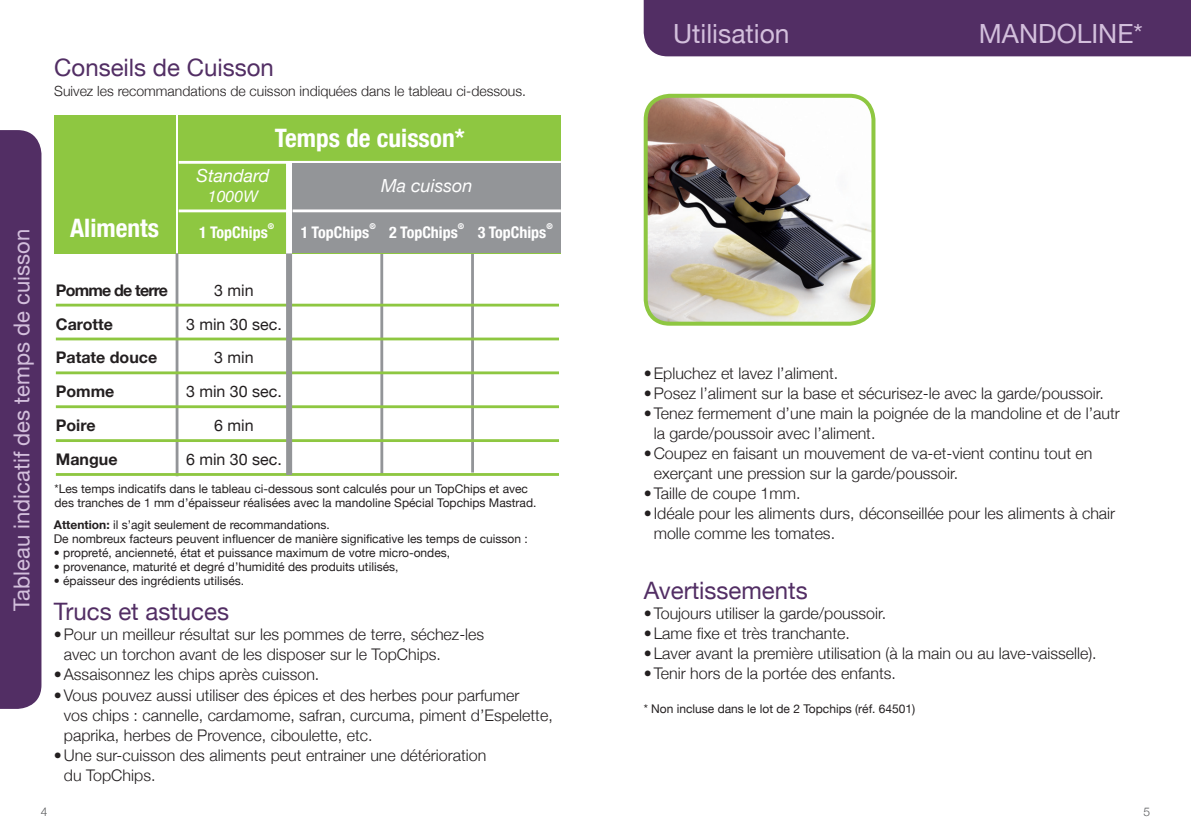
<style>
.page{position:relative;width:1191px;height:837px;background:#fff}
.page>*{position:absolute;margin:0;border:0;box-sizing:border-box;transform-origin:0 0}
.t1{font:26.4px "Helvetica Neue";color:#d3bfdc}
.t2{font:700 condensed 25.4px "Helvetica Neue";color:#fff}
.t3{font:24px "Helvetica Neue";color:#522e64}
.t4{font:22px "Helvetica Neue";color:#d3bfdc}
.t5{font:italic 18px "Helvetica Neue";color:#fff}
.t6{font:300 16px/20px "Helvetica Neue";color:#231f20}
.t7{font:16px "Helvetica Neue";color:#231f20}
.t8{font:700 condensed 16px "Helvetica Neue";color:#fff}
.t9{font:700 16px "Helvetica Neue";color:#231f20}
.t10{font:700 16px "Helvetica Neue";letter-spacing:-.05em;color:#231f20}
.t11{font:italic 16px "Helvetica Neue";color:#fff}
.t12{font:300 14px "Helvetica Neue";color:#231f20}
.t13{font:12px/14px "Helvetica Neue";color:#231f20}
.t14{font:300 12px "Helvetica Neue";color:#57585a}
.t15{font:700 condensed 8px "Helvetica Neue";color:#fff}
.s1{font-weight:700}
</style>
<div class="page">
<div style="left:0;top:130px;width:41px;height:578px;background:#522e64"></div>
<hr style="left:176px;top:253px;width:2px;height:223px;background:#939598">
<hr style="left:380px;top:234px;width:3px;height:240px;background:#939598">
<hr style="left:471px;top:232px;width:3px;height:240px;background:#939598">
<div style="left:54px;top:115px;width:121px;height:138px;background:#8ec741"></div>
<hr style="left:56px;top:303px;width:503px;height:3px;background:#8ec741">
<hr style="left:56px;top:337px;width:503px;height:3px;background:#8ec741">
<hr style="left:56px;top:371px;width:503px;height:3px;background:#8ec741">
<hr style="left:56px;top:405px;width:503px;height:3px;background:#8ec741">
<hr style="left:56px;top:439px;width:503px;height:3px;background:#8ec741">
<hr style="left:56px;top:473px;width:503px;height:2px;background:#8ec741">
<div style="left:179px;top:115px;width:382px;height:138px;background:#8ec741"></div>
<hr style="left:179px;top:161px;width:382px;height:3px;background:#fff">
<hr style="left:179px;top:209px;width:382px;height:3px;background:#fff">
<div style="left:643px;top:0;width:548px;height:56px;background:#522e64"></div>
<div style="left:286px;top:212px;width:6px;height:262px;background:#939598"></div>
<div style="left:286px;top:163px;width:6px;height:90px;background:#fff"></div>
<div style="left:292px;top:164px;width:269px;height:89px;background:#939598"></div>
<hr style="left:293px;top:209px;width:268px;height:3px;background:#fff">
<img style="left:648px;top:96px;width:225px;height:227px">
<div style="left:643px;top:94px;width:232px;height:231px;border:4px solid #8ec741;border-radius:24px"></div>
<h3 class="t4" style="left:9px;top:610px;width:383px;rotate:-90deg">Tableau indicatif des temps de cuisson</h3>
<h3 class="t3" style="left:54px;top:53px;width:221px">Conseils de Cuisson</h3>
<p class="t12" style="left:54px;top:83px;width:473px">Suivez les recommandations de cuisson indiquées dans le tableau ci-dessous.</p>
<h2 class="t2" style="left:275px;top:123px;width:191px">Temps de cuisson*</h2>
<h2 class="t2" style="left:70px;top:213px;width:90px">Aliments</h2>
<p class="t5" style="left:196px;top:165px;width:75px">Standard</p>
<p class="t11" style="left:208px;top:187px;width:52px">1000W</p>
<p class="t8" style="left:199px;top:222px;width:70px">1 TopChips</p>
<p class="t15" style="left:268px;top:221px;width:8px">®</p>
<p class="t10" style="left:56px;top:280px;width:114px">Pomme de terre</p>
<p class="t7" style="left:214px;top:280px;width:41px">3 min</p>
<p class="t9" style="left:56px;top:314px;width:59px">Carotte</p>
<p class="t7" style="left:186px;top:314px;width:97px">3 min 30 sec.</p>
<p class="t9" style="left:56px;top:348px;width:103px">Patate douce</p>
<p class="t7" style="left:214px;top:348px;width:41px">3 min</p>
<p class="t9" style="left:56px;top:381px;width:60px">Pomme</p>
<p class="t7" style="left:186px;top:382px;width:97px">3 min 30 sec.</p>
<p class="t9" style="left:56px;top:415px;width:41px">Poire</p>
<p class="t7" style="left:214px;top:416px;width:41px">6 min</p>
<p class="t9" style="left:56px;top:449px;width:63px">Mangue</p>
<p class="t7" style="left:186px;top:449px;width:97px">6 min 30 sec.</p>
<p class="t5" style="left:381px;top:175px;width:93px">Ma cuisson</p>
<p class="t8" style="left:301px;top:222px;width:70px">1 TopChips</p>
<p class="t15" style="left:369px;top:221px;width:8px">®</p>
<p class="t8" style="left:389px;top:222px;width:70px">2 TopChips</p>
<p class="t15" style="left:458px;top:221px;width:8px">®</p>
<p class="t8" style="left:478px;top:222px;width:70px">3 TopChips</p>
<p class="t15" style="left:546px;top:221px;width:8px">®</p>
<p class="t13" style="left:54px;top:481px;width:483px">*Les temps indicatifs dans le tableau ci-dessous sont calculés pour un TopChips et avec des tranches de 1 mm d’épaisseur réalisées avec la mandoline Spécial Topchips Mastrad.</p>
<p class="t13" style="left:54px;top:517px;width:475px"><span class="s1">Attention:</span> il s’agit seulement de recommandations.<br>De nombreux facteurs peuvent influencer de manière significative les temps de cuisson :</p>
<p class="t13" style="left:54px;top:545px;width:398px">• propreté, ancienneté, état et puissance maximum de votre micro-ondes,</p>
<p class="t13" style="left:54px;top:559px;width:346px">• provenance, maturité et degré d’humidité des produits utilisés,</p>
<p class="t13" style="left:54px;top:573px;width:192px">• épaisseur des ingrédients utilisés.</p>
<h3 class="t3" style="left:54px;top:597px;width:177px">Trucs et astuces</h3>
<p class="t6" style="left:64px;top:624px;width:422px;text-indent:-10px">• Pour un meilleur résultat sur les pommes de terre, séchez-les avec un torchon avant de les disposer sur le TopChips.</p>
<p class="t6" style="left:54px;top:664px;width:267px">• Assaisonnez les chips après cuisson.</p>
<p class="t6" style="left:64px;top:684px;width:490px;text-indent:-10px">• Vous pouvez aussi utiliser des épices et des herbes pour parfumer<br>vos chips : cannelle, cardamome, safran, curcuma, piment d’Espelette, paprika, herbes de Provence, ciboulette, etc.</p>
<p class="t6" style="left:64px;top:744px;width:424px;text-indent:-10px">• Une sur-cuisson des aliments peut entrainer une détérioration du TopChips.</p>
<h1 class="t1" style="left:673px;top:18px;width:118px">Utilisation</h1>
<h1 class="t1" style="left:979px;top:18px;width:75px">MANDOLI</h1>
<h1 class="t1" style="left:1098px;top:18px;width:46px">NE*</h1>
<p class="t6" style="left:643px;top:362px;width:196px">• Epluchez et lavez l’aliment.</p>
<p class="t6" style="left:643px;top:382px;width:461px">• Posez l’aliment sur la base et sécurisez-le avec la garde/poussoir.</p>
<p class="t6" style="left:653px;top:402px;width:467px;text-indent:-10px">• Tenez fermement d’une main la poignée de la mandoline et de l’autr la garde/poussoir avec l’aliment.</p>
<p class="t6" style="left:653px;top:442px;width:440px;text-indent:-10px">• Coupez en faisant un mouvement de va-et-vient continu tout en exerçant une pression sur la garde/poussoir.</p>
<p class="t6" style="left:643px;top:482px;width:158px">• Taille de coupe 1mm.</p>
<p class="t6" style="left:653px;top:502px;width:463px;text-indent:-10px">• Idéale pour les aliments durs, déconseillée pour les aliments à chair molle comme les tomates.</p>
<h3 class="t3" style="left:643px;top:575px;width:166px">Avertissements</h3>
<p class="t6" style="left:643px;top:602px;width:244px">• Toujours utiliser la garde/poussoir.</p>
<p class="t6" style="left:643px;top:622px;width:208px">• Lame fixe et très tranchante.</p>
<p class="t6" style="left:643px;top:642px;width:454px">• Laver avant la première utilisation (à la main ou au lave-vaisselle).</p>
<p class="t6" style="left:643px;top:662px;width:254px">• Tenir hors de la portée des enfants.</p>
<p class="t13" style="left:643px;top:701px;width:273px">* Non incluse dans le lot de 2 Topchips (réf. 64501)</p>
<p class="t14" style="left:41px;top:804px;width:8px">4</p>
<p class="t14" style="left:1143px;top:804px;width:8px">5</p>
</div>
